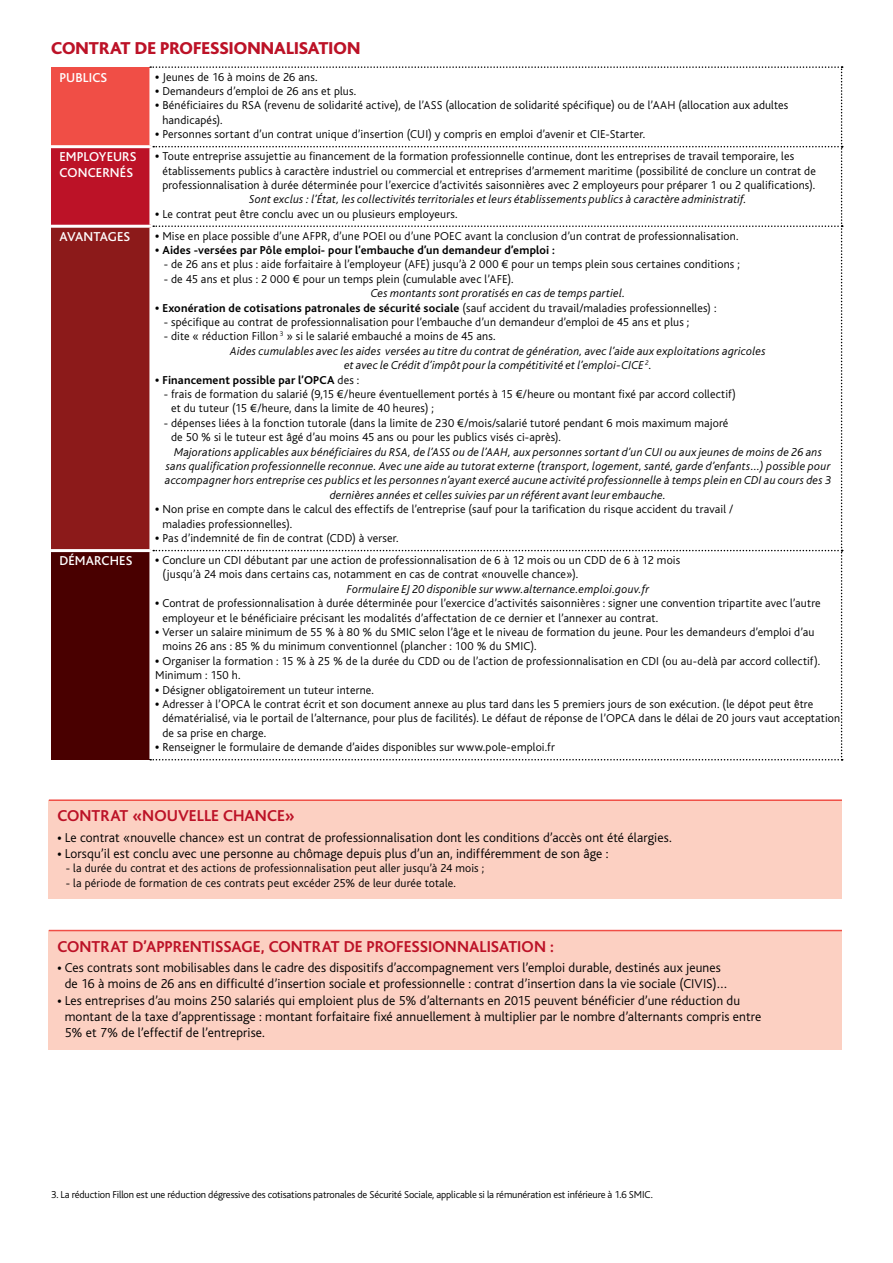
<style>
.page{position:relative;width:893px;height:1263px;background:#fff}
.page>*{position:absolute;margin:0;border:0;box-sizing:border-box;transform-origin:0 0}
.t1{font:800 18px "Bliss";color:#bc1227}
.t2{font:700 16.5px "Bliss";color:#bc1227}
.t3{font:300 13.5px/16.2px "Bliss";letter-spacing:.01em;color:#000;text-align:center}
.t4{font:500 13.5px/16.2px "Bliss";letter-spacing:.01em;color:#fff}
.t5{font:300 12px/14.4px "Bliss";letter-spacing:.01em;color:#000}
.t6{font:italic 300 12px/14.4px "Bliss";letter-spacing:.02em;color:#000;text-align:center}
.t7{font:700 12px "Bliss";letter-spacing:.015em;color:#000}
.t8{font:300 10.5px "Bliss";letter-spacing:-.015em;color:#000}
.s1{font-weight:800}
.s2{font-weight:300}
.s3{font-weight:800;font-size:12px}
</style>
<div class="page">
<div style="left:51px;top:67px;width:100px;height:80px;background:#f04e46"></div>
<div style="left:51px;top:147px;width:100px;height:79px;background:#bc1227"></div>
<div style="left:51px;top:226px;width:100px;height:325px;background:#8c1a1a"></div>
<div style="left:51px;top:551px;width:100px;height:209px;background:#490000"></div>
<hr style="left:149px;top:148px;width:3px;height:77px;background:#fff">
<hr style="left:149px;top:228px;width:3px;height:321px;background:#fff">
<hr style="left:149px;top:552px;width:3px;height:207px;background:#fff">
<hr style="left:51px;top:145px;width:101px;height:3px;background:#fff">
<hr style="left:51px;top:225px;width:101px;height:3px;background:#fff">
<hr style="left:51px;top:549px;width:101px;height:3px;background:#fff">
<hr style="left:149px;top:68px;width:3px;height:77px;background:#fff">
<svg style="left:150px;top:66px;width:693px;height:694px"></svg>
<div style="left:49px;top:930px;width:793px;height:120px;background:#fcd0c2"></div>
<hr style="left:49px;top:930px;width:793px;height:1px;background:#f04e46">
<div style="left:49px;top:800px;width:793px;height:98px;background:#fcd0c2"></div>
<hr style="left:49px;top:799px;width:793px;height:2px;background:#f04e46">
<h1 class="t1" style="left:51px;top:38px;width:311px">CONTRAT DE PROFESSIONNALISATION</h1>
<p class="t4" style="left:60px;top:69px;width:49px">PUBLICS</p>
<p class="t5" style="left:155px;top:70px;width:164px"><span class="s1">•</span> Jeunes de 16 à moins de 26 ans.</p>
<p class="t5" style="left:155px;top:84px;width:202px"><span class="s1">•</span> Demandeurs d’emploi de 26 ans et plus.</p>
<p class="t5" style="left:162px;top:98px;width:627px;text-indent:-7px"><span class="s1">•</span> Bénéficiaires du RSA (revenu de solidarité active), de l’ASS (allocation de solidarité spécifique) ou de l’AAH (allocation aux adultes handicapés).</p>
<p class="t5" style="left:155px;top:127px;width:492px"><span class="s1">•</span> Personnes sortant d’un contrat unique d’insertion (CUI) y compris en emploi d’avenir et CIE-Starter.</p>
<p class="t4" style="left:60px;top:149px;width:79px">EMPLOYEURS<br>CONCERNÉS</p>
<p class="t5" style="left:162px;top:149px;width:655px;text-indent:-7px"><span class="s1">•</span> Toute entreprise assujettie au financement de la formation professionnelle continue, dont les entreprises de travail temporaire, les établissements publics à caractère industriel ou commercial et entreprises d’armement maritime (possibilité de conclure un contrat de professionnalisation à durée déterminée pour l’exercice d’activités saisonnières avec 2 employeurs pour préparer 1 ou 2 qualifications).</p>
<p class="t6" style="left:249px;top:192px;width:499px">Sont exclus : l’État, les collectivités territoriales et leurs établissements publics à caractère administratif.</p>
<p class="t5" style="left:155px;top:207px;width:304px"><span class="s1">•</span> Le contrat peut être conclu avec un ou plusieurs employeurs.</p>
<p class="t4" style="left:60px;top:229px;width:72px">AVANTAGES</p>
<p class="t5" style="left:155px;top:229px;width:585px"><span class="s1">•</span> Mise en place possible d’une AFPR, d’une POEI ou d’une POEC avant la conclusion d’un contrat de professionnalisation.</p>
<p class="t7" style="left:155px;top:244px;width:401px"><span class="s1">•</span> Aides -versées par Pôle emploi- pour l’embauche d’un demandeur d’emploi :</p>
<p class="t5" style="left:164px;top:258px;width:577px">- de 26 ans et plus : aide forfaitaire à l’employeur (AFE) jusqu’à 2 000 € pour un temps plein sous certaines conditions ;</p>
<p class="t5" style="left:164px;top:272px;width:351px">- de 45 ans et plus : 2 000 € pour un temps plein (cumulable avec l’AFE).</p>
<p class="t6" style="left:371px;top:286px;width:256px">Ces montants sont proratisés en cas de temps partiel.</p>
<p class="t7" style="left:155px;top:301px;width:563px"><span class="s1">•</span> Exonération de cotisations patronales de sécurité sociale <span class="s2">(sauf accident du travail/maladies professionnelles) :</span></p>
<p class="t5" style="left:164px;top:315px;width:527px">- spécifique au contrat de professionnalisation pour l’embauche d’un demandeur d’emploi de 45 ans et plus ;</p>
<p class="t5" style="left:164px;top:330px;width:333px">- dite « réduction Fillon <sup>3</sup> » si le salarié embauché a moins de 45 ans.</p>
<p class="t6" style="left:230px;top:344px;width:537px">Aides cumulables avec les aides versées au titre du contrat de génération, avec l’aide aux exploitations agricoles</p>
<p class="t6" style="left:344px;top:358px;width:309px">et avec le Crédit d’impôt pour la compétitivité et l’emploi-CICE <sup>2</sup>.</p>
<p class="t7" style="left:155px;top:373px;width:206px"><span class="s1">•</span> Financement possible par l’OPCA <span class="s2">des :</span></p>
<p class="t5" style="left:171px;top:387px;width:566px;text-indent:-7px">- frais de formation du salarié (9,15 €/heure éventuellement portés à 15 €/heure ou montant fixé par accord collectif) et du tuteur (15 €/heure, dans la limite de 40 heures) ;</p>
<p class="t5" style="left:171px;top:416px;width:559px;text-indent:-7px">- dépenses liées à la fonction tutorale (dans la limite de 230 €/mois/salarié tutoré pendant 6 mois maximum majoré de 50 % si le tuteur est âgé d’au moins 45 ans ou pour les publics visés ci-après).</p>
<p class="t6" style="left:165px;top:445px;width:668px">Majorations applicables aux bénéficiaires du RSA, de l’ASS ou de l’AAH, aux personnes sortant d’un CUI ou aux jeunes de moins de 26 ans sans qualification professionnelle reconnue. Avec une aide au tutorat externe (transport, logement, santé, garde d’enfants…) possible pour accompagner hors entreprise ces publics et les personnes n’ayant exercé aucune activité professionnelle à temps plein en CDI au cours des 3 dernières années et celles suivies par un référent avant leur embauche.</p>
<p class="t5" style="left:162px;top:502px;width:572px;text-indent:-7px"><span class="s1">•</span> Non prise en compte dans le calcul des effectifs de l’entreprise (sauf pour la tarification du risque accident du travail / maladies professionnelles).</p>
<p class="t5" style="left:155px;top:531px;width:245px"><span class="s1">•</span> Pas d’indemnité de fin de contrat (CDD) à verser.</p>
<p class="t4" style="left:60px;top:553px;width:74px">DÉMARCHES</p>
<p class="t5" style="left:162px;top:553px;width:519px;text-indent:-7px"><span class="s1">•</span> Conclure un CDI débutant par une action de professionnalisation de 6 à 12 mois ou un CDD de 6 à 12 mois (jusqu’à 24 mois dans certains cas, notamment en cas de contrat «nouvelle chance»).</p>
<p class="t6" style="left:347px;top:582px;width:304px">Formulaire EJ 20 disponible sur www.alternance.emploi.gouv.fr</p>
<p class="t5" style="left:162px;top:596px;width:660px;text-indent:-7px"><span class="s1">•</span> Contrat de professionnalisation à durée déterminée pour l’exercice d’activités saisonnières : signer une convention tripartite avec l’autre employeur et le bénéficiaire précisant les modalités d’affectation de ce dernier et l’annexer au contrat.</p>
<p class="t5" style="left:162px;top:625px;width:654px;text-indent:-7px"><span class="s1">•</span> Verser un salaire minimum de 55 % à 80 % du SMIC selon l’âge et le niveau de formation du jeune. Pour les demandeurs d’emploi d’au moins 26 ans : 85 % du minimum conventionnel (plancher : 100 % du SMIC).</p>
<p class="t5" style="left:155px;top:654px;width:666px"><span class="s1">•</span> Organiser la formation : 15 % à 25 % de la durée du CDD ou de l’action de professionnalisation en CDI (ou au-delà par accord collectif).<br>Minimum : 150 h.</p>
<p class="t5" style="left:155px;top:683px;width:220px"><span class="s1">•</span> Désigner obligatoirement un tuteur interne.</p>
<p class="t5" style="left:162px;top:697px;width:679px;text-indent:-7px"><span class="s1">•</span> Adresser à l’OPCA le contrat écrit et son document annexe au plus tard dans les 5 premiers jours de son exécution. (le dépot peut être dématérialisé, via le portail de l’alternance, pour plus de facilités). Le défaut de réponse de l’OPCA dans le délai de 20 jours vaut acceptation de sa prise en charge.</p>
<p class="t5" style="left:155px;top:740px;width:401px"><span class="s1">•</span> Renseigner le formulaire de demande d’aides disponibles sur www.pole-emploi.fr</p>
<h2 class="t2" style="left:57px;top:807px;width:239px">CONTRAT «NOUVELLE CHANCE»</h2>
<p class="t3" style="left:57px;top:829px;width:616px"><span class="s3">•</span> Le contrat «nouvelle chance» est un contrat de professionnalisation dont les conditions d’accès ont été élargies.</p>
<p class="t3" style="left:57px;top:846px;width:552px"><span class="s3">•</span> Lorsqu’il est conclu avec une personne au chômage depuis plus d’un an, indifféremment de son âge :</p>
<p class="t5" style="left:66px;top:861px;width:420px">- la durée du contrat et des actions de professionnalisation peut aller jusqu’à 24 mois ;</p>
<p class="t5" style="left:66px;top:876px;width:391px">- la période de formation de ces contrats peut excéder 25% de leur durée totale.</p>
<h2 class="t2" style="left:57px;top:938px;width:498px">CONTRAT D’APPRENTISSAGE, CONTRAT DE PROFESSIONNALISATION :</h2>
<p class="t3" style="left:57px;top:960px;width:672px"><span class="s3">•</span> Ces contrats sont mobilisables dans le cadre des dispositifs d’accompagnement vers l’emploi durable, destinés aux jeunes de 16 à moins de 26 ans en difficulté d’insertion sociale et professionnelle : contrat d’insertion dans la vie sociale (CIVIS)…</p>
<p class="t3" style="left:65px;top:992px;width:698px;text-align:left;text-indent:-7px"><span class="s3">•</span> Les entreprises d’au moins 250 salariés qui emploient plus de 5% d’alternants en 2015 peuvent bénéficier d’une réduction du montant de la taxe d’apprentissage : montant forfaitaire fixé annuellement à multiplier par le nombre d’alternants compris entre<br>5% et 7% de l’effectif de l’entreprise.</p>
<p class="t8" style="left:51px;top:1189px;width:603px">3. La réduction Fillon est une réduction dégressive des cotisations patronales de Sécurité Sociale, applicable si la rémunération est inférieure à 1.6 SMIC.</p>
</div>
